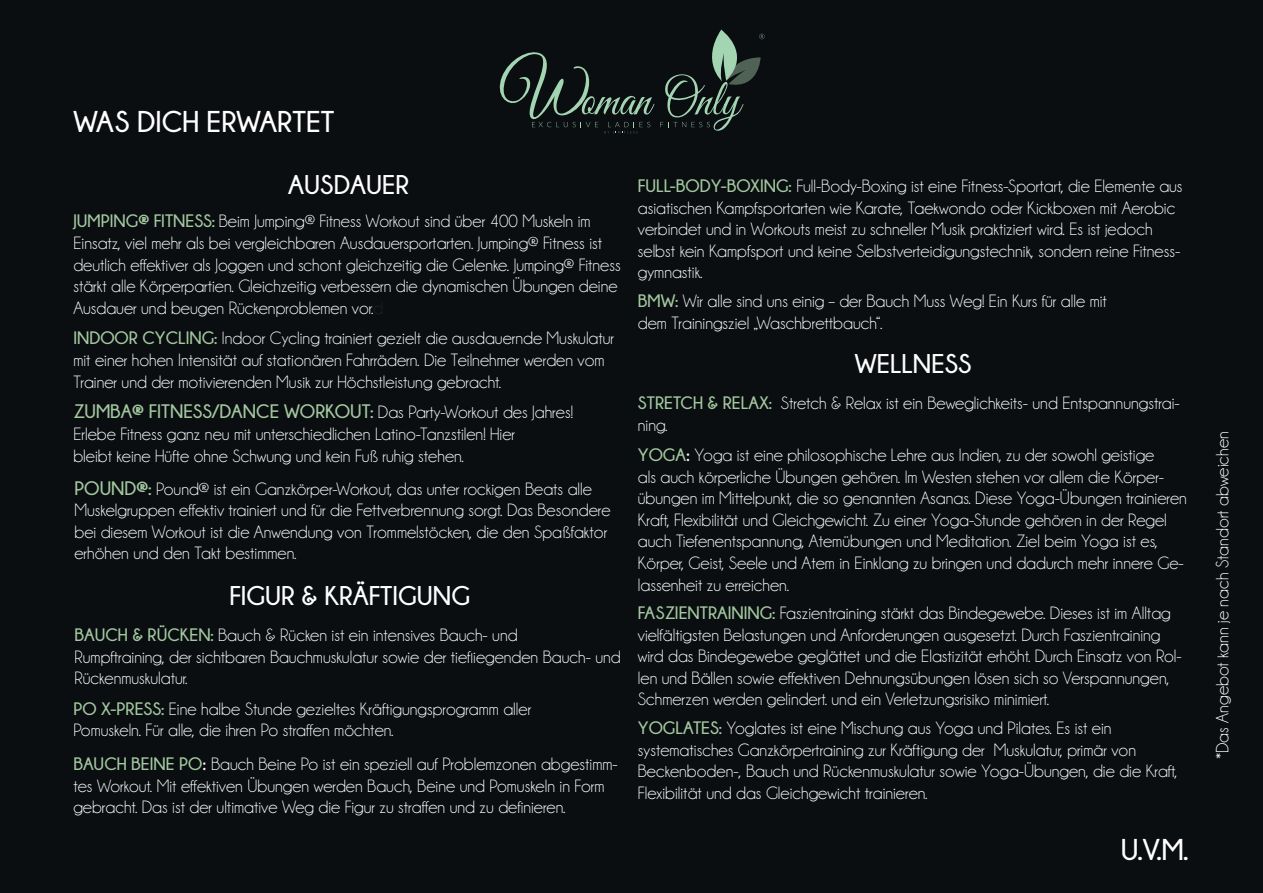
<style>
.page{position:relative;width:1263px;height:893px;background:#0b0e11}
.page>*{position:absolute;margin:0;border:0;box-sizing:border-box;transform-origin:0 0}
.t1{font:700 30px "Champagne&Limousines";color:#fff}
.t2{font:700 27px "Champagne&Limousines";color:#fff}
.t3{font:700 19.5px "Champagne&Limousines";color:#a3c8a0}
.t4{font:18px/21.6px "Champagne&Limousines";color:#fff}
.s1{font-weight:700;color:#a3c8a0}
.s2{color:#231f20}
.s3{font-weight:400;font-size:18px;color:#fff}
.s4{font-weight:700;font-size:19.5px;color:#a3c8a0}
.s5{font-family:"Montserrat"}
</style>
<div class="page">
<svg style="left:499px;top:30px;width:266px;height:103px"></svg>
<p class="t1" style="left:73px;top:105px;width:263px">WAS DICH ERWARTET</p>
<p class="t2" style="left:288px;top:170px;width:122px">AUSDAUER</p>
<p class="t4" style="left:73px;top:211px;width:549px"><span class="s1">JUMPING® FITNESS:</span> Beim Jumping® Fitness Workout sind über 400 Muskeln im Einsatz, viel mehr als bei vergleichbaren Ausdauersportarten. Jumping® Fitness ist deutlich effektiver als Joggen und schont gleichzeitig die Gelenke. Jumping® Fitness stärkt alle Körperpartien. Gleichzeitig verbessern die dynamischen Übungen deine Ausdauer und beugen Rückenproblemen vor.<span class="s2">d</span></p>
<p class="t4" style="left:73px;top:328px;width:542px"><span class="s1">INDOOR CYCLING:</span> Indoor Cycling trainiert gezielt die ausdauernde Muskulatur</p>
<p class="t4" style="left:73px;top:349px;width:533px">mit einer hohen Intensität auf stationären Fahrrädern. Die Teilnehmer werden vom<br>Trainer und der motivierenden Musik zur Höchstleistung gebracht.</p>
<p class="t3" style="left:73px;top:401px;width:501px">ZUMBA® FITNESS/DANCE WORKOUT: <span class="s3">Das Party-Workout des Jahres!</span></p>
<p class="t4" style="left:73px;top:423px;width:443px">Erlebe Fitness ganz neu mit unterschiedlichen Latino-Tanzstilen! Hier</p>
<p class="t4" style="left:73px;top:445px;width:392px">bleibt keine Hüfte ohne Schwung und kein Fuß ruhig stehen.</p>
<p class="t4" style="left:74px;top:478px;width:519px"><span class="s4">POUND®:</span> Pound® ist ein Ganzkörper-Workout, das unter rockigen Beats alle</p>
<p class="t4" style="left:74px;top:500px;width:538px">Muskelgruppen effektiv trainiert und für die Fettverbrennung sorgt. Das Besondere bei diesem Workout ist die Anwendung von Trommelstöcken, die den Spaßfaktor erhöhen und den Takt bestimmen.</p>
<p class="t2" style="left:229px;top:581px;width:242px">FIGUR &amp; KRÄFTIGUNG</p>
<p class="t4" style="left:74px;top:625px;width:445px"><span class="s1">BAUCH &amp; RÜCKEN:</span> Bauch &amp; Rücken ist ein intensives Bauch- und</p>
<p class="t4" style="left:74px;top:646px;width:548px">Rumpftraining, der sichtbaren Bauchmuskulatur sowie der tiefliegenden Bauch- und<br>Rückenmuskulatur.</p>
<p class="t4" style="left:73px;top:698px;width:459px"><span class="s1">PO X-PRESS:</span> Eine halbe Stunde gezieltes Kräftigungsprogramm aller</p>
<p class="t4" style="left:73px;top:720px;width:322px">Pomuskeln. Für alle, die ihren Po straffen möchten.</p>
<p class="t4" style="left:73px;top:754px;width:546px"><span class="s1">BAUCH BEINE PO</span><span class="s5">:</span> Bauch Beine Po ist ein speziell auf Problemzonen abgestimm&shy;tes Workout. Mit effektiven Übungen werden Bauch, Beine und Pomuskeln in Form gebracht. Das ist der ultimative Weg die Figur zu straffen und zu definieren.</p>
<p class="t4" style="left:638px;top:175px;width:546px"><span class="s1">FULL-BODY-BOXING:</span> Full-Body-Boxing ist eine Fitness-Sportart, die Elemente aus asiatischen Kampfsportarten wie Karate, Taekwondo oder Kickboxen mit Aerobic verbindet und in Workouts meist zu schneller Musik praktiziert wird. Es ist jedoch selbst kein Kampfsport und keine Selbstverteidigungstechnik, sondern reine Fitness&shy;gymnastik.</p>
<p class="t4" style="left:638px;top:290px;width:471px"><span class="s1">BMW:</span> Wir alle sind uns einig – der Bauch Muss Weg! Ein Kurs für alle mit</p>
<p class="t4" style="left:638px;top:312px;width:246px">dem Trainingsziel „Waschbrettbauch“.</p>
<p class="t2" style="left:855px;top:349px;width:118px">WELLNESS</p>
<p class="t4" style="left:638px;top:393px;width:543px"><span class="s1">STRETCH &amp; RELAX:</span> Stretch &amp; Relax ist ein Beweglichkeits- und Entspannungstrai&shy;ning.</p>
<p class="t4" style="left:638px;top:444px;width:551px"><span class="s1">YOGA</span><span class="s5">:</span> Yoga ist eine philosophische Lehre aus Indien, zu der sowohl geistige<br>als auch körperliche Übungen gehören. Im Westen stehen vor allem die Körper&shy;übungen im Mittelpunkt, die so genannten Asanas. Diese Yoga-Übungen trainieren Kraft, Flexibilität und Gleichgewicht. Zu einer Yoga-Stunde gehören in der Regel auch Tiefenentspannung, Atemübungen und Meditation. Ziel beim Yoga ist es, Körper, Geist, Seele und Atem in Einklang zu bringen und dadurch mehr innere Ge&shy;lassenheit zu erreichen.</p>
<p class="t4" style="left:638px;top:602px;width:545px"><span class="s1">FASZIENTRAINING:</span> Faszientraining stärkt das Bindegewebe. Dieses ist im Alltag vielfältigsten Belastungen und Anforderungen ausgesetzt. Durch Faszientraining wird das Bindegewebe geglättet und die Elastizität erhöht. Durch Einsatz von Rol&shy;len und Bällen sowie effektiven Dehnungsübungen lösen sich so Verspannungen, Schmerzen werden gelindert. und ein Verletzungsrisiko minimiert.</p>
<p class="t4" style="left:638px;top:717px;width:475px"><span class="s1">YOGLATES:</span> Yoglates ist eine Mischung aus Yoga und Pilates. Es ist ein</p>
<p class="t4" style="left:638px;top:739px;width:541px">systematisches Ganzkörpertraining zur Kräftigung der Muskulatur, primär von<br>Beckenboden-, Bauch und Rückenmuskulatur sowie Yoga-Übungen, die die Kraft,<br>Flexibilität und das Gleichgewicht trainieren.</p>
<p class="t1" style="left:1121px;top:833px;width:69px">U.V.M.</p>
<p class="t4" style="left:1212px;top:759px;width:329px;rotate:-90deg">*Das Angebot kann je nach Standort abweichen</p>
</div>
